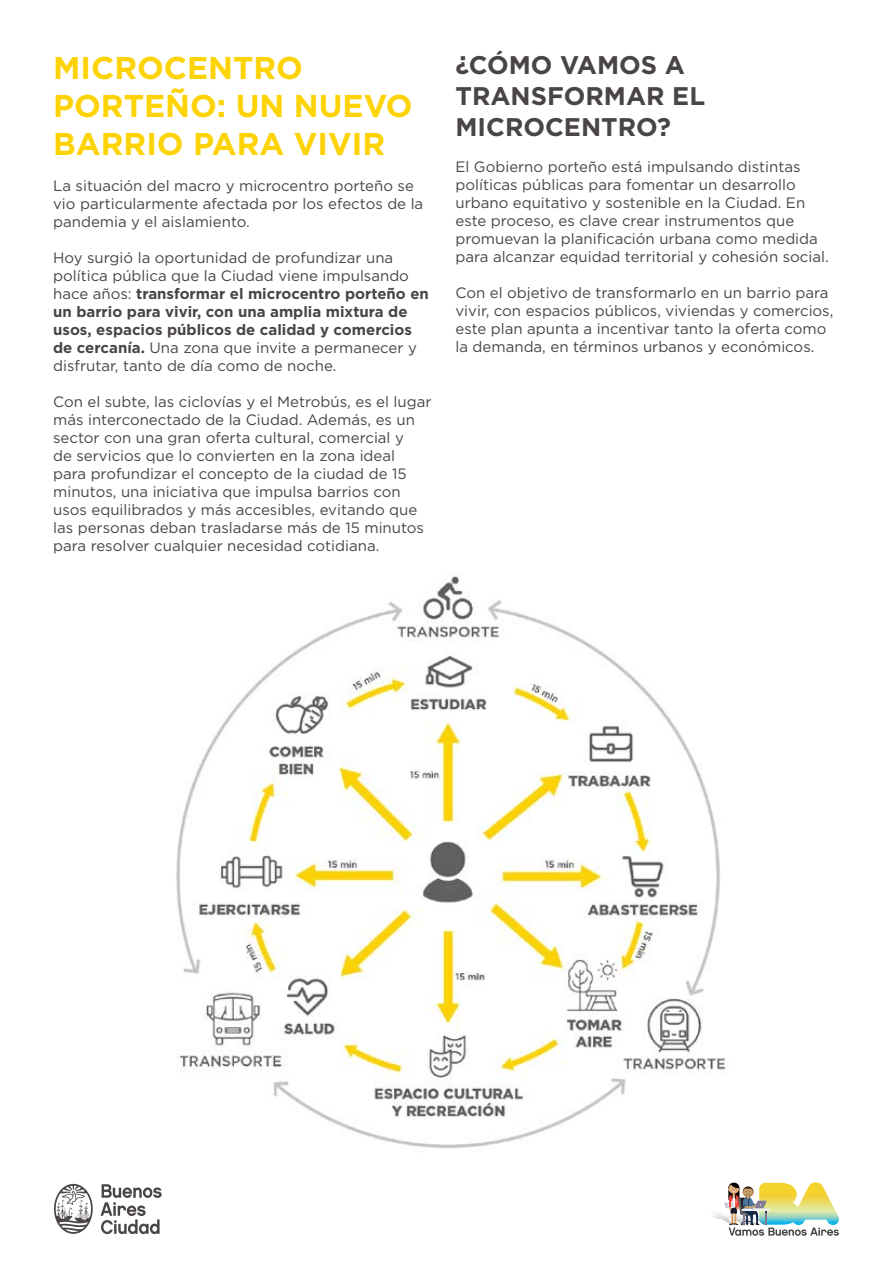
<style>
.page{position:relative;width:893px;height:1263px;background:#fff}
.page>*{position:absolute;margin:0;border:0;box-sizing:border-box;transform-origin:0 0}
.t1{font:700 31.5px/37.8px "Gotham";color:#fdd306}
.t2{font:700 25.5px/30.6px "Gotham";color:#4a4545}
.t3{font:15px/18px "Gotham";color:#4a4545}
.s1{font-weight:700}
</style>
<div class="page">
<svg style="left:101px;top:1184px;width:61px;height:50px"></svg>
<svg style="left:54px;top:1184px;width:39px;height:50px"></svg>
<img style="left:712px;top:1214px;width:12px;height:7px">
<img style="left:724px;top:1182px;width:115px;height:54px">
<img style="left:176px;top:576px;width:550px;height:573px">
<h1 class="t1" style="left:53px;top:49px;width:361px">MICROCENTRO<br>PORTEÑO: UN NUEVO<br>BARRIO PARA VIVIR</h1>
<p class="t3" style="left:53px;top:176px;width:372px">La situación del macro y microcentro porteño se vio particularmente afectada por los efectos de la pandemia y el aislamiento.</p>
<p class="t3" style="left:53px;top:248px;width:377px">Hoy surgió la oportunidad de profundizar una política pública que la Ciudad viene impulsando hace años: <span class="s1">transformar el microcentro porteño en un barrio para vivir, con una amplia mixtura de usos, espacios públicos de calidad y comercios de cercanía.</span> Una zona que invite a permanecer y disfrutar, tanto de día como de noche.</p>
<p class="t3" style="left:53px;top:392px;width:380px">Con el subte, las ciclovías y el Metrobús, es el lugar más interconectado de la Ciudad. Además, es un sector con una gran oferta cultural, comercial y<br>de servicios que lo convierten en la zona ideal para profundizar el concepto de la ciudad de 15 minutos, una iniciativa que impulsa barrios con usos equilibrados y más accesibles, evitando que las personas deban trasladarse más de 15 minutos para resolver cualquier necesidad cotidiana.</p>
<h2 class="t2" style="left:455px;top:50px;width:251px">¿CÓMO VAMOS A<br>TRANSFORMAR EL<br>MICROCENTRO?</h2>
<p class="t3" style="left:455px;top:157px;width:375px">El Gobierno porteño está impulsando distintas políticas públicas para fomentar un desarrollo urbano equitativo y sostenible en la Ciudad. En este proceso, es clave crear instrumentos que promuevan la planificación urbana como medida para alcanzar equidad territorial y cohesión social.</p>
<p class="t3" style="left:455px;top:283px;width:379px">Con el objetivo de transformarlo en un barrio para vivir, con espacios públicos, viviendas y comercios, este plan apunta a incentivar tanto la oferta como la demanda, en términos urbanos y económicos.</p>
</div>
